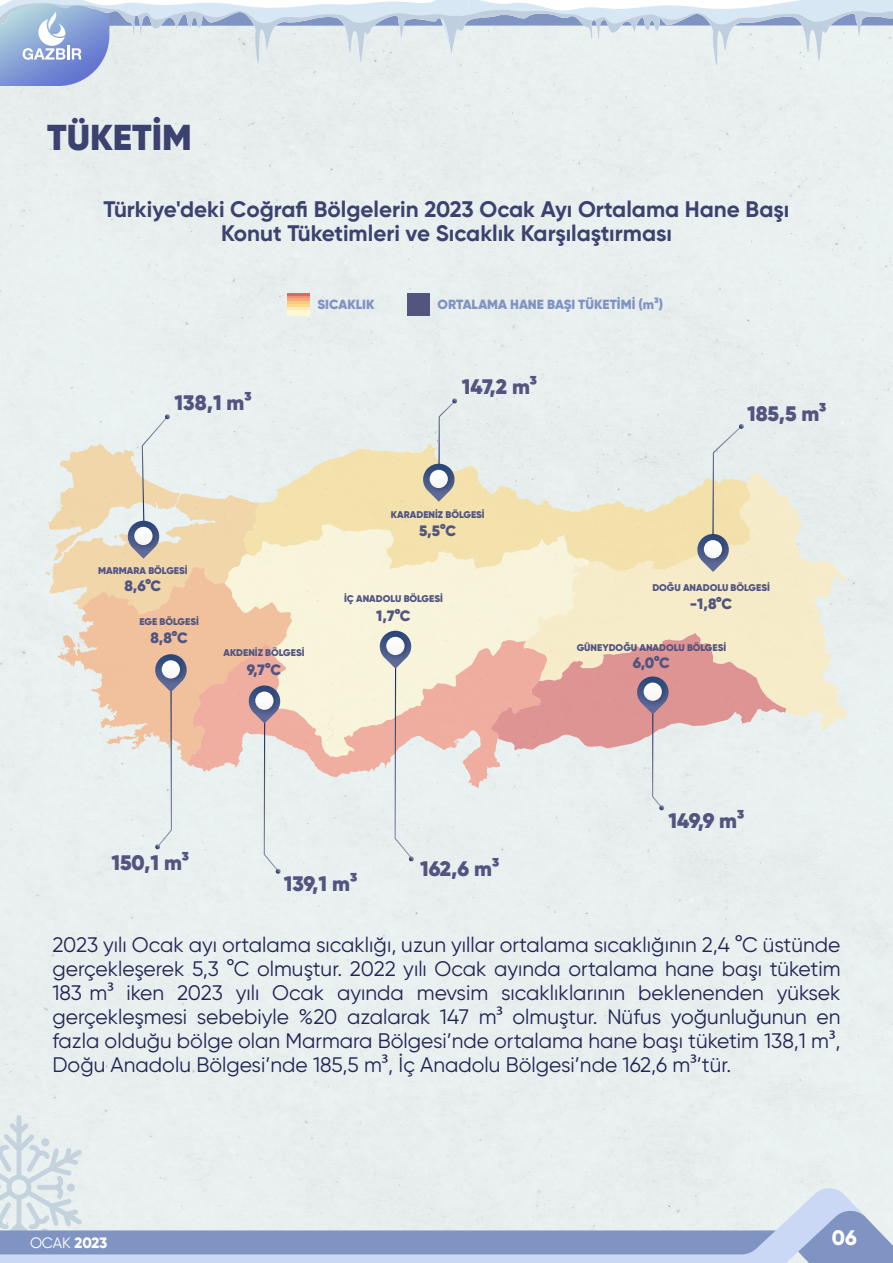
<style>
.page{position:relative;width:893px;height:1263px;background:#fff}
.page>*{position:absolute;margin:0;border:0;box-sizing:border-box;transform-origin:0 0}
.t1{font:900 36px "Gilroy";color:#3c4270}
.t2{font:700 22.5px/24px "Gilroy";color:#3c4270;text-align:center}
.t3{font:21px/24px "Gilroy";color:#1f2554;text-align:justify}
.t4{font:900 21px "Gilroy";color:#525580}
.t5{font:800 21px "Gilroy";color:#fff}
.t6{font:900 15px "Gilroy";color:#525580}
.t7{font:15px "Gilroy";color:#fff}
.t8{font:900 13.35px "Gilroy";color:#8094c4}
.t9{font:900 9.75px "Gilroy";color:#525580}
.s1{font-family:"Myriad Pro"}
.s2{font-weight:800}
</style>
<div class="page">
<div style="left:0;top:1115px;width:781px;height:73px;background:#e8efef"></div>
<svg style="left:865px;top:1209px;width:28px;height:54px;background:#abbad6"></svg>
<svg style="left:0;top:1188px;width:865px;height:75px;background:#c1cde1"></svg>
<svg style="left:0;top:65px;width:893px;height:21px;background:#dce4eb"></svg>
<svg style="left:0;top:0;width:893px;height:65px;background:#d4dfea"></svg>
<div style="left:407px;top:293px;width:23px;height:23px;background:#525580"></div>
<svg style="left:786px;top:473px;width:61px;height:257px;background:#eeecdc"></svg>
<svg style="left:46px;top:398px;width:740px;height:476px;background:#eadfd0"></svg>
<img style="left:639px;top:677px;width:31px;height:31px">
<svg style="left:644px;top:682px;width:18px;height:19px"></svg>
<div style="left:287px;top:293px;width:23px;height:6px;background:#db6767"></div>
<svg style="left:287px;top:296px;width:23px;height:3px"></svg>
<svg style="left:287px;top:299px;width:23px;height:3px"></svg>
<svg style="left:287px;top:302px;width:23px;height:5px"></svg>
<svg style="left:287px;top:307px;width:23px;height:1px"></svg>
<div style="left:287px;top:308px;width:23px;height:5px;background:#ffebb8"></div>
<div style="left:287px;top:310px;width:23px;height:6px;background:#fff7d1"></div>
<h1 class="t1" style="left:47px;top:115px;width:146px">TÜKETİM</h1>
<p class="t2" style="left:104px;top:197px;width:687px">Türkiye'deki Coğrafi Bölgelerin 2023 Ocak Ayı Ortalama Hane Başı<br>Konut Tüketimleri ve Sıcaklık Karşılaştırması</p>
<p class="t4" style="left:175px;top:389px;width:78px">138,1 m3</p>
<p class="t8" style="left:317px;top:296px;width:58px">SICAKLIK</p>
<p class="t8" style="left:438px;top:296px;width:227px">ORTALAMA HANE BAŞI TÜKETİMİ (m3)</p>
<p class="t4" style="left:462px;top:373px;width:77px">147,2 m3</p>
<p class="t4" style="left:747px;top:400px;width:81px">185,5 m3</p>
<p class="t9" style="left:98px;top:564px;width:91px">MARMARA BÖLGESİ</p>
<p class="t6" style="left:124px;top:576px;width:38px">8,6°C</p>
<p class="t9" style="left:139px;top:616px;width:61px">EGE BÖLGESİ</p>
<p class="t6" style="left:150px;top:628px;width:39px">8,8°C</p>
<p class="t9" style="left:224px;top:646px;width:82px">AKDENİZ BÖLGESİ</p>
<p class="t6" style="left:247px;top:660px;width:36px">9,7°C</p>
<p class="t9" style="left:391px;top:509px;width:95px">KARADENİZ BÖLGESİ</p>
<p class="t6" style="left:419px;top:521px;width:38px">5,5°C</p>
<p class="t9" style="left:344px;top:592px;width:100px">İÇ ANADOLU BÖLGESİ</p>
<p class="t6" style="left:376px;top:606px;width:36px">1,7°C</p>
<p class="t9" style="left:652px;top:581px;width:119px">DOĞU ANADOLU BÖLGESİ</p>
<p class="t6" style="left:690px;top:594px;width:44px">-1,8°C</p>
<p class="t9" style="left:577px;top:641px;width:151px">GÜNEYDOĞU ANADOLU BÖLGESİ</p>
<p class="t6" style="left:633px;top:653px;width:39px">6,0°C</p>
<p class="t4" style="left:669px;top:807px;width:77px">149,9 m3</p>
<p class="t4" style="left:112px;top:849px;width:79px">150,1 m3</p>
<p class="t4" style="left:284px;top:870px;width:75px">139,1 m3</p>
<p class="t4" style="left:420px;top:855px;width:80px">162,6 m3</p>
<p class="t3" style="left:52px;top:932px;width:790px">2023 yılı Ocak ayı ortalama sıcaklığı, uzun yıllar ortalama sıcaklığının 2,4 °C üstünde gerçekleşerek 5,3 °C olmuştur. 2022 yılı Ocak ayında ortalama hane başı tüketim 183 m<span class="s1">³</span> iken 2023 yılı Ocak ayında mevsim sıcaklıklarının beklenenden yüksek gerçekleşmesi sebebiyle %20 azalarak 147 m<span class="s1">³</span> olmuştur. Nüfus yoğunluğunun en fazla olduğu bölge olan Marmara Bölgesi’nde ortalama hane başı tüketim 138,1 m<span class="s1">³</span>, Doğu Anadolu Bölgesi’nde 185,5 m<span class="s1">³</span>, İç Anadolu Bölgesi’nde 162,6 m<span class="s1">³</span>’tür.</p>
<p class="t7" style="left:30px;top:1234px;width:79px">OCAK <span class="s2">2023</span></p>
<p class="t5" style="left:832px;top:1224px;width:26px">06</p>
</div>
